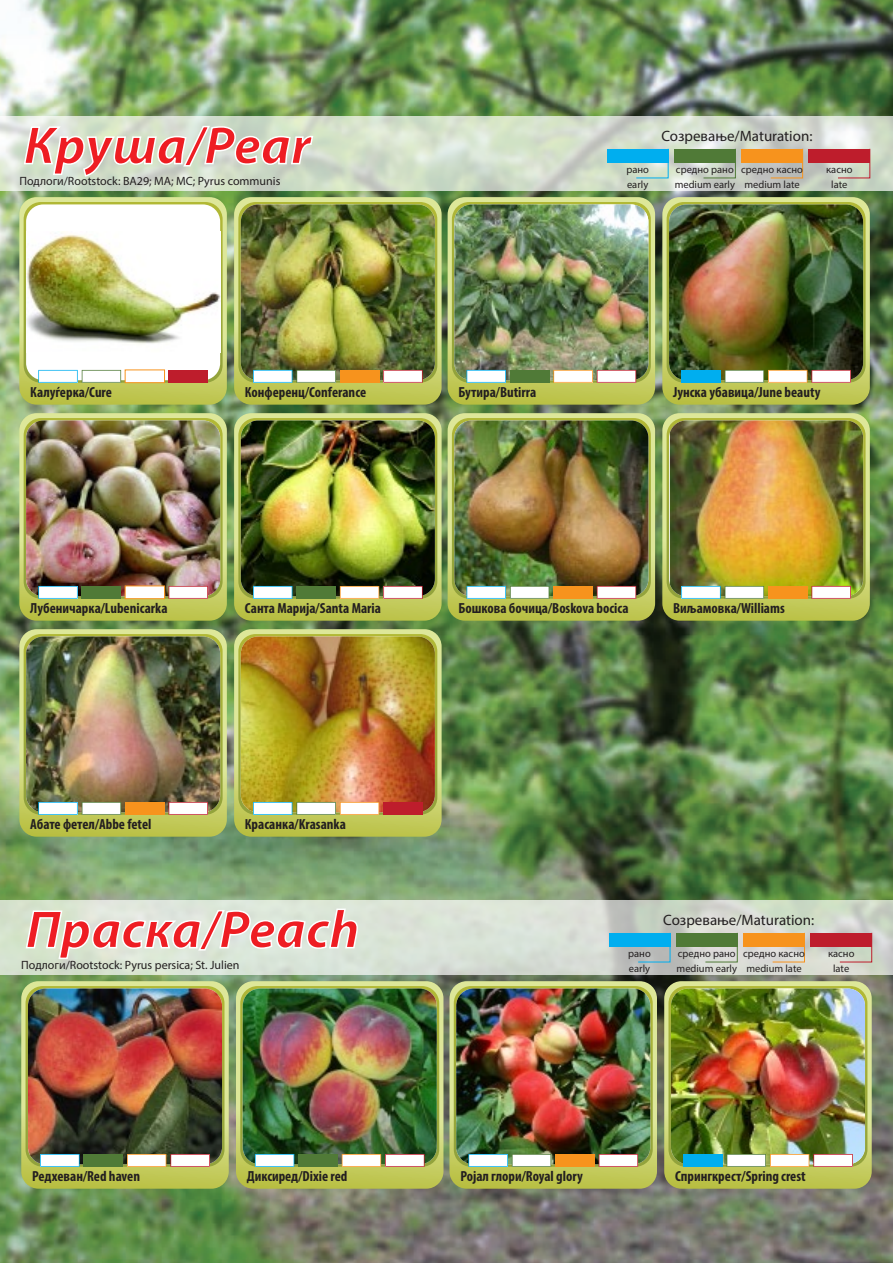
<style>
.page{position:relative;width:893px;height:1263px;background:#fff}
.page>*{position:absolute;margin:0;border:0;box-sizing:border-box;transform-origin:0 0}
.t1{font:italic 700 54px "Myriad Pro";color:#ee1d23}
.t2{font:15px "Myriad Pro";color:#231f20}
.t3{font:700 condensed 14.7px "Myriad Pro";color:#231f20}
.t4{font:12px "Myriad Pro";color:#231f20}
.t5{font:10.5px/15px "Myriad Pro";color:#231f20}
</style>
<div class="page">
<img style="left:0;top:0;width:893px;height:1263px">
<hr style="left:0;top:34px;width:1px;height:75px;background:#fff">
<svg style="left:0;top:116px;width:893px;height:74px;background:#d2dccc"></svg>
<img style="left:19px;top:197px;width:208px;height:208px">
<div style="left:125px;top:369px;width:40px;height:14px;background:#fff;border:1px solid #f7931d"></div>
<div style="left:169px;top:370px;width:39px;height:13px;background:#be1d2c"></div>
<img style="left:19px;top:413px;width:208px;height:208px">
<img style="left:19px;top:629px;width:208px;height:208px">
<img style="left:234px;top:197px;width:208px;height:208px">
<img style="left:448px;top:197px;width:207px;height:208px">
<img style="left:234px;top:413px;width:208px;height:208px">
<img style="left:448px;top:413px;width:207px;height:208px">
<img style="left:662px;top:197px;width:208px;height:208px">
<img style="left:662px;top:413px;width:208px;height:208px">
<img style="left:234px;top:629px;width:208px;height:208px">
<div style="left:383px;top:802px;width:40px;height:13px;background:#be1d2c"></div>
<svg style="left:23px;top:125px;width:291px;height:52px;background:#d8e1d2"></svg>
<svg style="left:0;top:900px;width:893px;height:74px;background:#d4dcd1"></svg>
<img style="left:21px;top:981px;width:208px;height:208px">
<img style="left:236px;top:981px;width:207px;height:208px">
<img style="left:449px;top:981px;width:208px;height:208px">
<img style="left:664px;top:981px;width:208px;height:208px">
<svg style="left:25px;top:908px;width:334px;height:52px;background:#e0e8dd"></svg>
<div style="left:607px;top:149px;width:61px;height:13px;background:#00aeef"></div>
<svg style="left:635px;top:148px;width:34px;height:31px"></svg>
<svg style="left:703px;top:148px;width:33px;height:31px"></svg>
<svg style="left:770px;top:148px;width:33px;height:31px"></svg>
<svg style="left:837px;top:148px;width:34px;height:31px"></svg>
<div style="left:674px;top:149px;width:61px;height:13px;background:#507a37"></div>
<div style="left:742px;top:149px;width:61px;height:13px;background:#f7931d"></div>
<div style="left:809px;top:149px;width:61px;height:13px;background:#be1d2c"></div>
<div style="left:609px;top:933px;width:61px;height:13px;background:#00aeef"></div>
<svg style="left:637px;top:932px;width:34px;height:31px"></svg>
<svg style="left:705px;top:932px;width:33px;height:31px"></svg>
<svg style="left:772px;top:932px;width:33px;height:31px"></svg>
<svg style="left:839px;top:932px;width:33px;height:31px"></svg>
<div style="left:676px;top:933px;width:61px;height:13px;background:#507a37"></div>
<div style="left:743px;top:933px;width:61px;height:13px;background:#f7931d"></div>
<div style="left:811px;top:933px;width:61px;height:13px;background:#be1d2c"></div>
<h1 class="t1" style="left:24px;top:110px;width:289px">Круша/Pear</h1>
<p class="t4" style="left:19px;top:173px;width:263px">Подлоги/Rootstock: BA29; MA; MC; Pyrus communis</p>
<p class="t2" style="left:661px;top:127px;width:153px">Созревање/Maturation:</p>
<p class="t5" style="left:626px;top:162px;width:24px">рано early</p>
<p class="t5" style="left:675px;top:162px;width:62px">средно рано medium early</p>
<p class="t5" style="left:741px;top:162px;width:63px;text-align:center">средно касно medium late</p>
<p class="t5" style="left:826px;top:162px;width:28px;text-align:center">касно late</p>
<p class="t3" style="left:30px;top:383px;width:83px">Калуѓерка/Cure</p>
<p class="t3" style="left:245px;top:383px;width:123px">Конференц/Conferance</p>
<p class="t3" style="left:458px;top:383px;width:79px">Бутира/Butirra</p>
<p class="t3" style="left:673px;top:383px;width:149px">Јунска убавица/June beauty</p>
<p class="t3" style="left:30px;top:599px;width:139px">Лубеничарка/Lubenicarka</p>
<p class="t3" style="left:245px;top:599px;width:137px">Санта Марија/Santa Maria</p>
<p class="t3" style="left:458px;top:599px;width:172px">Бошкова бочица/Boskova bocica</p>
<p class="t3" style="left:673px;top:599px;width:113px">Виљамовка/Williams</p>
<p class="t3" style="left:30px;top:815px;width:123px">Абате фетел/Abbe fetel</p>
<p class="t3" style="left:245px;top:815px;width:103px">Красанка/Krasanka</p>
<h1 class="t1" style="left:26px;top:894px;width:336px">Праска/Peach</h1>
<p class="t4" style="left:21px;top:957px;width:220px">Подлоги/Rootstock: Pyrus persica; St. Julien</p>
<p class="t2" style="left:663px;top:911px;width:153px">Созревање/Maturation:</p>
<p class="t5" style="left:628px;top:946px;width:24px">рано early</p>
<p class="t5" style="left:677px;top:946px;width:62px">средно рано medium early</p>
<p class="t5" style="left:743px;top:946px;width:63px;text-align:center">средно касно medium late</p>
<p class="t5" style="left:828px;top:946px;width:28px;text-align:center">касно late</p>
<p class="t3" style="left:32px;top:1167px;width:109px">Редхеван/Red haven</p>
<p class="t3" style="left:247px;top:1167px;width:102px">Диксиред/Dixie red</p>
<p class="t3" style="left:460px;top:1167px;width:124px">Ројал глори/Royal glory</p>
<p class="t3" style="left:675px;top:1167px;width:132px">Спрингкрест/Spring crest</p>
</div>
